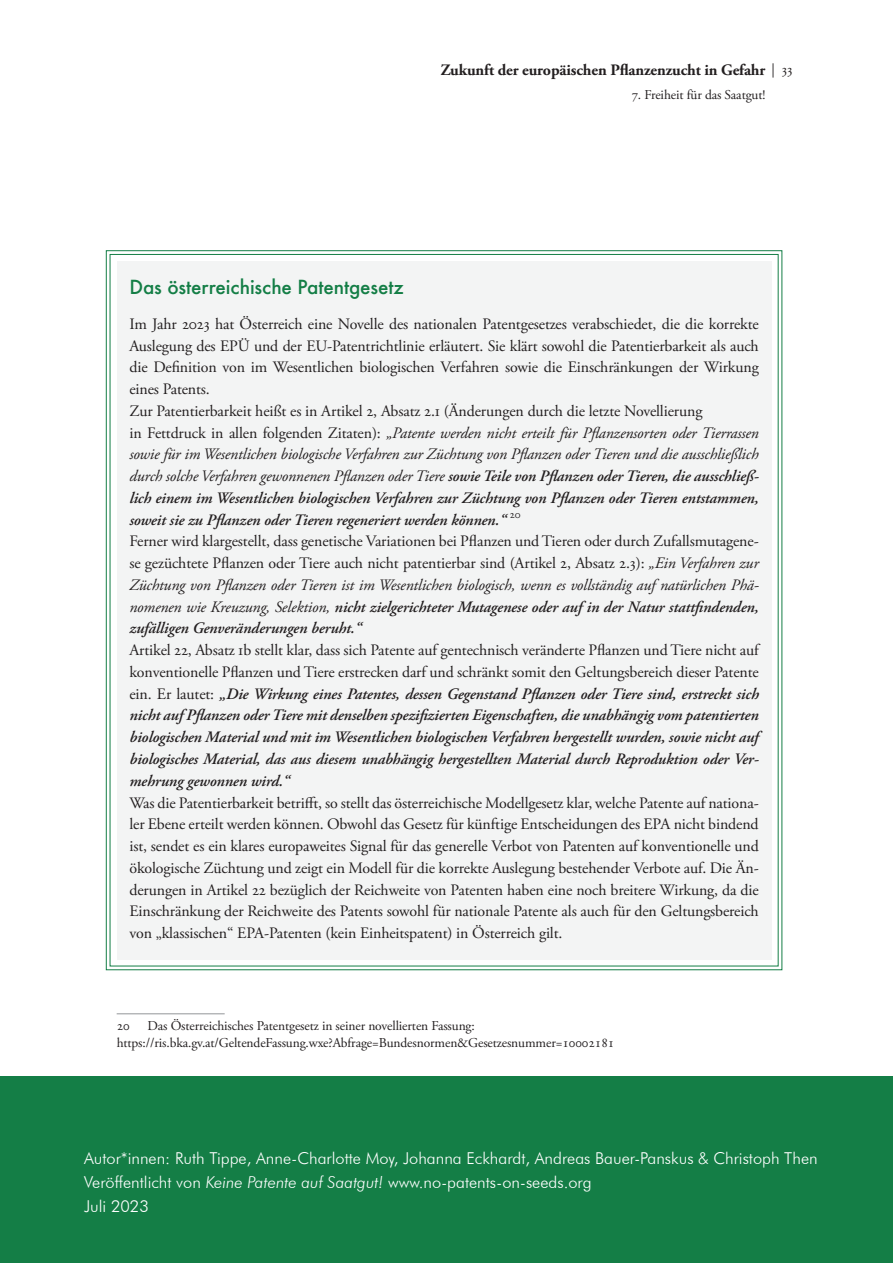
<style>
.page{position:relative;width:893px;height:1263px;background:#fff}
.page>*{position:absolute;margin:0;border:0;box-sizing:border-box;transform-origin:0 0}
.t1{font:500 18.9px "Futura";letter-spacing:-.01em;color:#147e46}
.t2{font:300 16.35px/24px "Futura BT";color:#fff}
.t3{font:15.9px/21.8px "Adobe Garamond Pro";letter-spacing:-.01em;color:#231f20}
.t4{font:italic 600 15.9px/21.8px "Adobe Garamond Pro";letter-spacing:-.01em;color:#231f20;text-align:justify}
.t5{font:700 15.9px "Adobe Garamond Pro";letter-spacing:-.01em;color:#231f20}
.t6{font:14.25px "Adobe Garamond Pro";color:#231f20}
.t7{font:13.5px/16.5px "Adobe Garamond Pro";letter-spacing:-.01em;color:#231f20}
.s1{font-style:italic}
.s2{font-weight:600;font-style:italic}
.s3{font-weight:400;font-style:normal}
</style>
<div class="page">
<div style="left:106px;top:250px;width:677px;height:720px;background:#f3f4f4"></div>
<hr style="left:117px;top:1013px;width:108px;height:1px;background:#939598">
<div style="left:0;top:1076px;width:893px;height:187px;background:#147e46"></div>
<p class="t6" style="left:772px;top:61px;width:22px">| 33</p>
<p class="t5" style="left:441px;top:61px;width:326px">Zukunft der europäischen Pflanzenzucht in Gefahr</p>
<p class="t7" style="left:632px;top:87px;width:135px">7. Freiheit für das Saatgut!</p>
<p class="t1" style="left:129px;top:274px;width:276px">Das österreichische Patentgesetz</p>
<p class="t3" style="left:129px;top:314px;width:631px">Im Jahr 2023 hat Österreich eine Novelle des nationalen Patentgesetzes verabschiedet, die die korrekte Auslegung des EPÜ und der EU-Patentrichtlinie erläutert. Sie klärt sowohl die Patentierbarkeit als auch die Definition von im Wesentlichen biologischen Verfahren sowie die Einschränkungen der Wirkung eines Patents.<br>Zur Patentierbarkeit heißt es in Artikel 2, Absatz 2.1 (Änderungen durch die letzte Novellierung<br>in Fettdruck in allen folgenden Zitaten): <span class="s1">„Patente werden nicht erteilt für Pflanzensorten oder Tierrassen sowie für im Wesentlichen biologische Verfahren zur Züchtung von Pflanzen oder Tieren und die ausschließlich durch solche Verfahren gewonnenen Pflanzen oder Tiere</span> <span class="s2">sowie Teile von Pflanzen oder Tieren, die ausschließ&shy;lich einem im Wesentlichen biologischen Verfahren zur Züchtung von Pflanzen oder Tieren entstammen, soweit sie zu Pflanzen oder Tieren regeneriert werden können.“</span> <sup>20<br></sup>Ferner wird klargestellt, dass genetische Variationen bei Pflanzen und Tieren oder durch Zufallsmutagene&shy;se gezüchtete Pflanzen oder Tiere auch nicht patentierbar sind (Artikel 2, Absatz 2.3): <span class="s1">„Ein Verfahren zur Züchtung von Pflanzen oder Tieren ist im Wesentlichen biologisch, wenn es vollständig auf natürlichen Phä&shy;nomenen wie Kreuzung, Selektion,</span> <span class="s2">nicht zielgerichteter Mutagenese oder auf in der Natur stattfindenden, zufälligen Genveränderungen beruht.“</span></p>
<p class="t4" style="left:129px;top:640px;width:631px"><span class="s3">Artikel 22, Absatz 1b stellt klar, dass sich Patente auf gentechnisch veränderte Pflanzen und Tiere nicht auf konventionelle Pflanzen und Tiere erstrecken darf und schränkt somit den Geltungsbereich dieser Patente ein. Er lautet:</span> „Die Wirkung eines Patentes, dessen Gegenstand Pflanzen oder Tiere sind, erstreckt sich nicht auf Pflanzen oder Tiere mit denselben spezifizierten Eigenschaften, die unabhängig vom patentierten biologischen Material und mit im Wesentlichen biologischen Verfahren hergestellt wurden, sowie nicht auf biologisches Material, das aus diesem unabhängig hergestellten Material durch Reproduktion oder Ver&shy;mehrung gewonnen wird.“</p>
<p class="t3" style="left:129px;top:792px;width:631px;text-align:justify">Was die Patentierbarkeit betrifft, so stellt das österreichische Modellgesetz klar, welche Patente auf nationa&shy;ler Ebene erteilt werden können. Obwohl das Gesetz für künftige Entscheidungen des EPA nicht bindend ist, sendet es ein klares europaweites Signal für das generelle Verbot von Patenten auf konventionelle und ökologische Züchtung und zeigt ein Modell für die korrekte Auslegung bestehender Verbote auf. Die Än&shy;derungen in Artikel 22 bezüglich der Reichweite von Patenten haben eine noch breitere Wirkung, da die Einschränkung der Reichweite des Patents sowohl für nationale Patente als auch für den Geltungsbereich von „klassischen“ EPA-Patenten (kein Einheitspatent) in Österreich gilt.</p>
<p class="t7" style="left:117px;top:1018px;width:499px;text-indent:31px">Das Österreichisches Patentgesetz in seiner novellierten Fassung: https://ris.bka.gv.at/GeltendeFassung.wxe?Abfrage=Bundesnormen&amp;Gesetzesnummer=10002181</p>
<p class="t7" style="left:117px;top:1018px;width:15px">20</p>
<p class="t2" style="left:84px;top:1146px;width:735px">Autor*innen: Ruth Tippe, Anne-Charlotte Moy, Johanna Eckhardt, Andreas Bauer-Panskus &amp; Christoph Then<br>Veröffentlicht von <span class="s1">Keine Patente auf Saatgut!</span> www.no-patents-on-seeds.org<br>Juli 2023</p>
</div>
